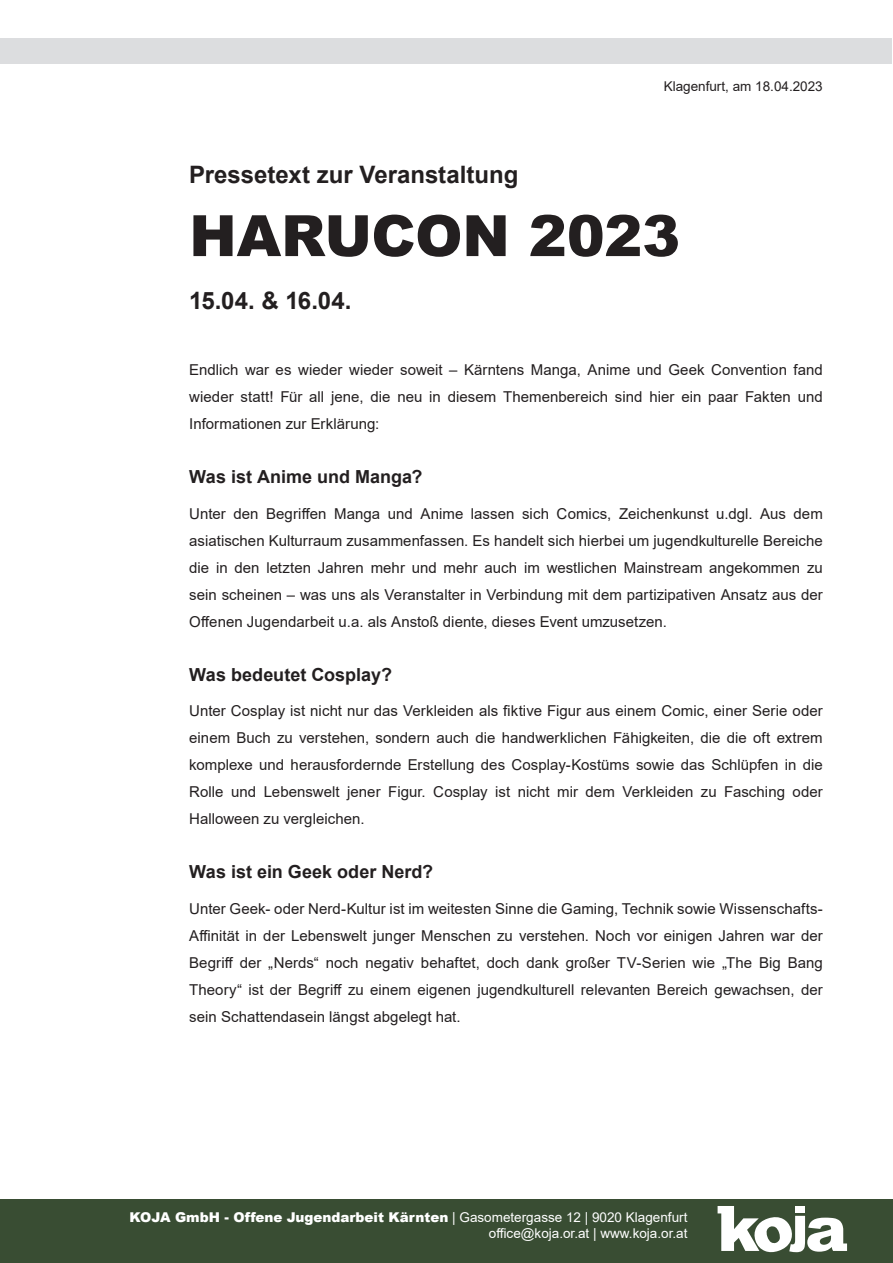
<style>
.page{position:relative;width:893px;height:1263px;background:#fff}
.page>*{position:absolute;margin:0;border:0;box-sizing:border-box;transform-origin:0 0}
.Überschrift_01{font:900 57px "Arial";letter-spacing:-.005em;color:#231f20}
.Überschrift_02{font:700 24px "Arial";color:#231f20}
.Überschrift_03{font:700 18px "Arial";color:#231f20}
.Fließtext{font:15px/27px "Arial";letter-spacing:.005em;color:#231f20;text-align:justify}
.t1{font:13.5px/16.2px "Arial";color:#fff;text-align:right}
.t2{font:13.5px "Arial";color:#231f20}
.s1{font-weight:900}
</style>
<div class="page">
<div style="left:0;top:1199px;width:893px;height:64px;background:#394d33"></div>
<svg style="left:718px;top:1206px;width:129px;height:46px"></svg>
<div style="left:0;top:38px;width:891px;height:26px;background:#dcdddf"></div>
<p class="t2" style="left:664px;top:77px;width:161px">Klagenfurt, am 18.04.2023</p>
<p class="Überschrift_02" style="left:189px;top:158px;width:331px">Pressetext zur Veranstaltung</p>
<p class="Überschrift_01" style="left:189px;top:194px;width:492px">HARUCON 2023</p>
<p class="Überschrift_02" style="left:189px;top:283px;width:164px">15.04. &amp; 16.04.</p>
<p class="Fließtext" style="left:189px;top:356px;width:635px">Endlich war es wieder wieder soweit – Kärntens Manga, Anime und Geek Convention fand wieder statt! Für all jene, die neu in diesem Themenbereich sind hier ein paar Fakten und Informationen zur Erklärung:</p>
<p class="Überschrift_03" style="left:189px;top:464px;width:235px">Was ist Anime und Manga?</p>
<p class="Fließtext" style="left:189px;top:500px;width:635px">Unter den Begriffen Manga und Anime lassen sich Comics, Zeichenkunst u.dgl. Aus dem asiatischen Kulturraum zusammenfassen. Es handelt sich hierbei um jugendkulturelle Bereiche die in den letzten Jahren mehr und mehr auch im westlichen Mainstream angekommen zu sein scheinen – was uns als Veranstalter in Verbindung mit dem partizipativen Ansatz aus der Offenen Jugendarbeit u.a. als Anstoß diente, dieses Event umzusetzen.</p>
<p class="Überschrift_03" style="left:189px;top:662px;width:204px">Was bedeutet Cosplay?</p>
<p class="Fließtext" style="left:189px;top:697px;width:635px">Unter Cosplay ist nicht nur das Verkleiden als fiktive Figur aus einem Comic, einer Serie oder einem Buch zu verstehen, sondern auch die handwerklichen Fähigkeiten, die die oft extrem komplexe und herausfordernde Erstellung des Cosplay-Kostüms sowie das Schlüpfen in die Rolle und Lebenswelt jener Figur. Cosplay ist nicht mir dem Verkleiden zu Fasching oder Halloween zu vergleichen.</p>
<p class="Überschrift_03" style="left:189px;top:859px;width:245px">Was ist ein Geek oder Nerd?</p>
<p class="Fließtext" style="left:189px;top:895px;width:635px">Unter Geek- oder Nerd-Kultur ist im weitesten Sinne die Gaming, Technik sowie Wissenschafts-Affinität in der Lebenswelt junger Menschen zu verstehen. Noch vor einigen Jahren war der Begriff der „Nerds“ noch negativ behaftet, doch dank großer TV-Serien wie „The Big Bang Theory“ ist der Begriff zu einem eigenen jugendkulturell relevanten Bereich gewachsen, der sein Schattendasein längst abgelegt hat.</p>
<p class="t1" style="left:129px;top:1209px;width:560px"><span class="s1">KOJA GmbH - Offene Jugendarbeit Kärnten</span> | Gasometergasse 12 | 9020 Klagenfurt office@koja.or.at | www.koja.or.at</p>
</div>
